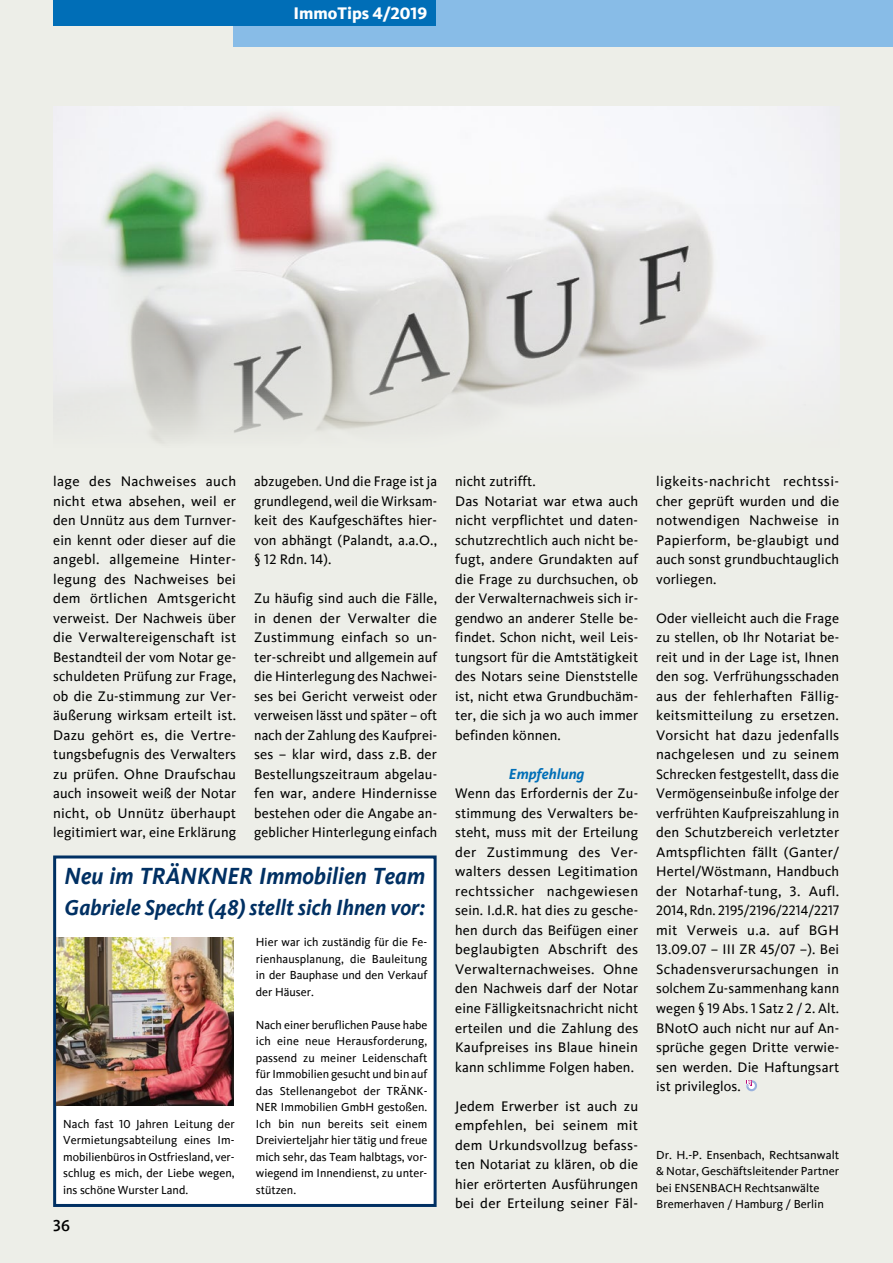
<style>
.page{position:relative;width:893px;height:1263px;background:#edeee8}
.page>*{position:absolute;margin:0;border:0;box-sizing:border-box;transform-origin:0 0}
.t1{font:italic 700 24px "Kievit";color:#003063;scale:.94 1}
.t2{font:italic 700 22.5px "Kievit";color:#003063;scale:.94 1}
.t3{font:800 17.25px "Kievit";color:#fff}
.t4{font:16.5px "Kievit Medium SC";color:#000}
.t5{font:italic 700 15px "Kievit";color:#006eb7}
.t6{font:14.25px/19.5px "Kievit Book Ziff";letter-spacing:.01em;color:#000;text-align:justify}
.t7{font:12px/16.5px "Kievit Book Ziff";color:#000;text-align:justify}
.s1{font-family:"Kievit Extrabold SC";font-weight:400}
</style>
<div class="page">
<div style="left:234px;top:0;width:659px;height:47px;background:#88bce7"></div>
<div style="left:53px;top:0;width:383px;height:26px;background:#006eb7"></div>
<svg style="left:746px;top:1080px;width:11px;height:11px"></svg>
<img style="left:53px;top:106px;width:787px;height:337px">
<div style="left:55px;top:857px;width:380px;height:348px;background:#fff"></div>
<div style="left:53px;top:855px;width:384px;height:352px;border:3px solid #003063"></div>
<img style="left:56px;top:937px;width:178px;height:169px">
<p class="t3" style="left:293px;top:3px;width:135px">ImmoTips <span class="s1">4/2019</span></p>
<p class="t6" style="left:53px;top:472px;width:185px">lage des Nachweises auch nicht etwa absehen, weil er den Unnütz aus dem Turnver&shy;ein kennt oder dieser auf die angebl. allgemeine Hinter&shy;legung des Nachweises bei dem örtlichen Amtsgericht verweist. Der Nachweis über die Verwaltereigenschaft ist Bestandteil der vom Notar ge&shy;schuldeten Prüfung zur Frage, ob die Zu-stimmung zur Ver&shy;äußerung wirksam erteilt ist.<br>Dazu gehört es, die Vertre&shy;tungsbefugnis des Verwalters zu prüfen. Ohne Draufschau auch insoweit weiß der Notar nicht, ob Unnütz überhaupt legitimiert war, eine Erklärung</p>
<p class="t6" style="left:254px;top:472px;width:185px">abzugeben. Und die Frage ist ja grundlegend, weil die Wirksam&shy;keit des Kaufgeschäftes hier&shy;von abhängt (Palandt, a.a.O., § 12 Rdn. 14).</p>
<p class="t6" style="left:254px;top:589px;width:185px">Zu häufig sind auch die Fälle, in denen der Verwalter die Zustimmung einfach so un&shy;ter-schreibt und allgemein auf die Hinterlegung des Nachwei&shy;ses bei Gericht verweist oder verweisen lässt und später – oft nach der Zahlung des Kaufprei&shy;ses – klar wird, dass z.B. der Bestellungszeitraum abgelau&shy;fen war, andere Hindernisse bestehen oder die Angabe an&shy;geblicher Hinterlegung einfach</p>
<h1 class="t1" style="left:65px;top:862px;width:385px">Neu im TRÄNKNER Immobilien Team</h1>
<h2 class="t2" style="left:65px;top:894px;width:385px">Gabriele Specht (48) stellt sich Ihnen vor:</h2>
<p class="t7" style="left:63px;top:1115px;width:173px">Nach fast 10 Jahren Leitung der Vermietungsabteilung eines Im&shy;mobilienbüros in Ostfriesland, ver&shy;schlug es mich, der Liebe wegen, ins schöne Wurster Land.</p>
<p class="t4" style="left:53px;top:1216px;width:18px">36</p>
<p class="t7" style="left:256px;top:934px;width:173px">Hier war ich zuständig für die Fe&shy;rienhausplanung, die Bauleitung in der Bauphase und den Verkauf der Häuser.</p>
<p class="t7" style="left:256px;top:1016px;width:173px">Nach einer beruflichen Pause habe ich eine neue Herausforderung, passend zu meiner Leidenschaft für Immobilien gesucht und bin auf das Stellenangebot der TRÄNK-NER Immobilien GmbH gestoßen.<br>Ich bin nun bereits seit einem Dreivierteljahr hier tätig und freue mich sehr, das Team halbtags, vor&shy;wiegend im Innendienst, zu unter&shy;stützen.</p>
<p class="t6" style="left:455px;top:472px;width:185px;text-align:left">nicht zutrifft.<br>Das Notariat war etwa auch nicht verpflichtet und daten&shy;schutzrechtlich auch nicht be&shy;fugt, andere Grundakten auf die Frage zu durchsuchen, ob der Verwalternachweis sich ir&shy;gendwo an anderer Stelle be&shy;findet. Schon nicht, weil Leis&shy;tungsort für die Amtstätigkeit des Notars seine Dienststelle ist, nicht etwa Grundbuchäm&shy;ter, die sich ja wo auch immer befinden können.</p>
<p class="t5" style="left:509px;top:765px;width:77px">Empfehlung</p>
<p class="t6" style="left:455px;top:784px;width:185px">Wenn das Erfordernis der Zu&shy;stimmung des Verwalters be&shy;steht, muss mit der Erteilung der Zustimmung des Ver&shy;walters dessen Legitimation rechtssicher nachgewiesen sein. I.d.R. hat dies zu gesche&shy;hen durch das Beifügen einer beglaubigten Abschrift des Verwalternachweises. Ohne den Nachweis darf der Notar eine Fälligkeitsnachricht nicht erteilen und die Zahlung des Kaufpreises ins Blaue hinein kann schlimme Folgen haben.</p>
<p class="t6" style="left:455px;top:1096px;width:185px">Jedem Erwerber ist auch zu empfehlen, bei seinem mit dem Urkundsvollzug befass&shy;ten Notariat zu klären, ob die hier erörterten Ausführungen bei der Erteilung seiner Fäl-</p>
<p class="t6" style="left:656px;top:472px;width:185px">ligkeits-nachricht rechtssi&shy;cher geprüft wurden und die notwendigen Nachweise in Papierform, be-glaubigt und auch sonst grundbuchtauglich vorliegen.</p>
<p class="t6" style="left:656px;top:608px;width:185px">Oder vielleicht auch die Frage zu stellen, ob Ihr Notariat be&shy;reit und in der Lage ist, Ihnen den sog. Verfrühungsschaden aus der fehlerhaften Fällig&shy;keitsmitteilung zu ersetzen.<br>Vorsicht hat dazu jedenfalls nachgelesen und zu seinem Schrecken festgestellt, dass die Vermögenseinbuße infolge der verfrühten Kaufpreiszahlung in den Schutzbereich verletzter Amtspflichten fällt (Ganter/ Hertel/Wöstmann, Handbuch der Notarhaf-tung, 3. Aufl.<br>2014, Rdn. 2195/2196/2214/2217 mit Verweis u.a. auf BGH 13.09.07 – III ZR 45/07 –). Bei Schadensverursachungen in solchem Zu-sammenhang kann wegen § 19 Abs. 1 Satz 2 / 2. Alt.<br>BNotO auch nicht nur auf An&shy;sprüche gegen Dritte verwie&shy;sen werden. Die Haftungsart ist privileglos.</p>
<p class="t7" style="left:656px;top:1146px;width:185px;text-align:left">Dr. H.-P. Ensenbach, Rechtsanwalt &amp; Notar, Geschäftsleitender Partner bei ENSENBACH Rechtsanwälte Bremerhaven / Hamburg / Berlin</p>
</div>
